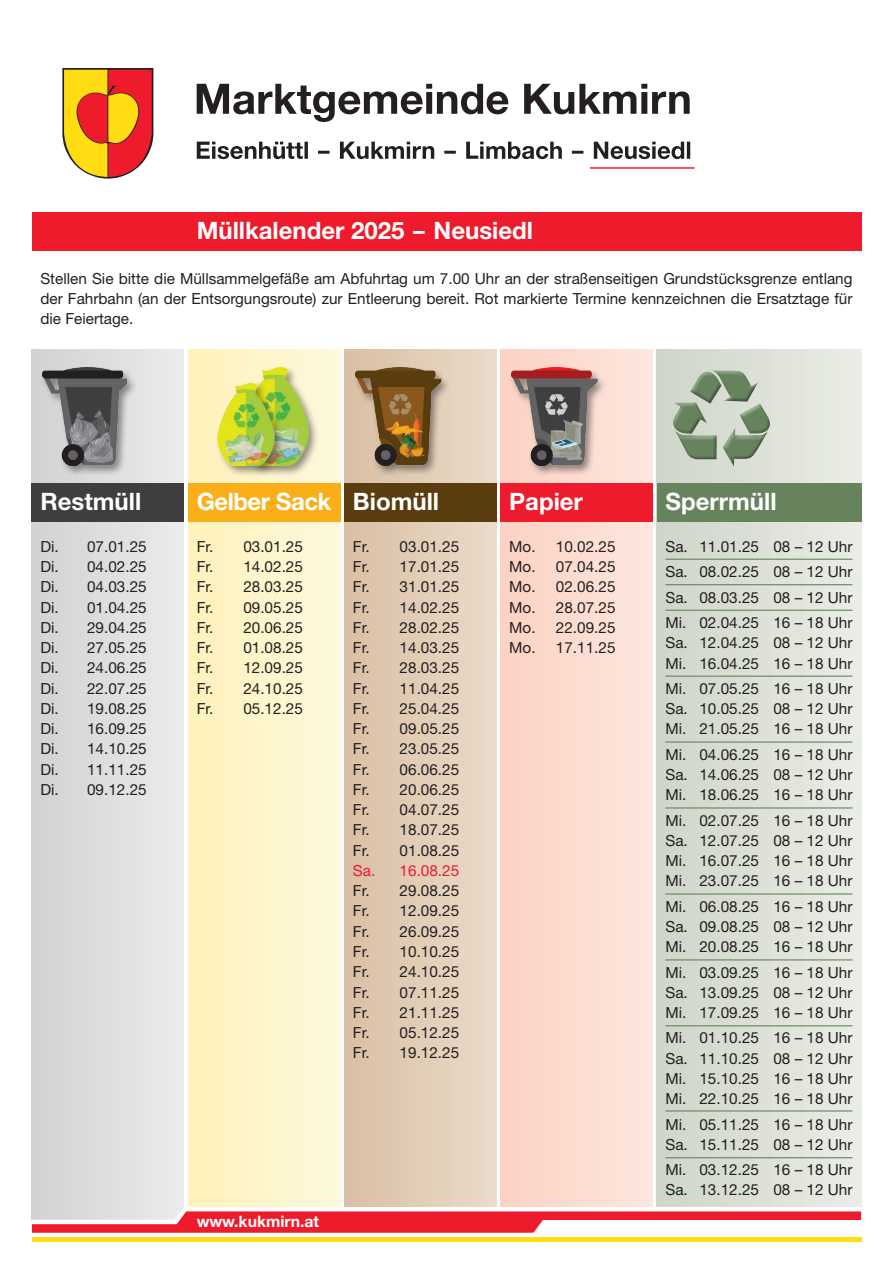
<style>
.page{position:relative;width:893px;height:1263px;background:#fff}
.page>*{position:absolute;margin:0;border:0;box-sizing:border-box;transform-origin:0 0}
.t1{font:700 24px "Helvetica Neue LT Std";color:#fff}
.t2{font:700 24px "Helvetica Neue LT Std";letter-spacing:-.02em;color:#fff}
.t3{font:700 15.75px "Helvetica Neue LT Std";color:#fff}
.t4{font:15.3px/20.2px "Helvetica Neue LT Std";color:#231f20;text-align:justify}
.t5{font:15.3px "Helvetica Neue LT Std";color:#ee1b2c}
</style>
<div class="page">
<div style="left:32px;top:213px;width:829px;height:38px;background:#ee1b2c"></div>
<div style="left:657px;top:350px;width:204px;height:861px;background:linear-gradient(to right,#ced4c8,#e9ece4)"></div>
<div style="left:501px;top:350px;width:152px;height:861px;background:#fdddd1"></div>
<div style="left:188px;top:350px;width:152px;height:861px;background:linear-gradient(to right,#fef2ba,#fef8dd)"></div>
<div style="left:32px;top:350px;width:152px;height:879px;background:#dedfe1"></div>
<div style="left:344px;top:350px;width:152px;height:861px;background:linear-gradient(to right,#dabfa3,#eadbca)"></div>
<div style="left:344px;top:484px;width:152px;height:38px;background:#593d0e"></div>
<div style="left:501px;top:484px;width:152px;height:38px;background:#ee1b2c"></div>
<div style="left:32px;top:484px;width:152px;height:38px;background:#3e3e3f"></div>
<div style="left:188px;top:484px;width:152px;height:38px;background:#faaf18"></div>
<svg style="left:62px;top:68px;width:91px;height:111px;background:#e58034"></svg>
<svg style="left:31px;top:1204px;width:831px;height:35px"></svg>
<hr style="left:32px;top:1237px;width:829px;height:4px;background:#ffdd12">
<svg style="left:197px;top:142px;width:493px;height:17px"></svg>
<svg style="left:197px;top:84px;width:493px;height:38px"></svg>
<div style="left:39px;top:365px;width:99px;height:112px;background:#231f20;opacity:.5"></div>
<img style="left:43px;top:368px;width:83px;height:98px">
<div style="left:352px;top:365px;width:99px;height:112px;background:#231f20;opacity:.5"></div>
<img style="left:355px;top:368px;width:86px;height:98px">
<div style="left:509px;top:365px;width:99px;height:112px;background:#231f20;opacity:.5"></div>
<img style="left:511px;top:368px;width:86px;height:98px">
<div style="left:238px;top:365px;width:82px;height:112px;background:#231f20;opacity:.5"></div>
<img style="left:240px;top:368px;width:70px;height:98px">
<div style="left:214px;top:381px;width:71px;height:96px;background:#231f20;opacity:.5"></div>
<img style="left:216px;top:383px;width:59px;height:83px">
<hr style="left:590px;top:167px;width:105px;height:2px;background:#ee1b2c">
<div style="left:657px;top:484px;width:204px;height:38px;background:#67835e"></div>
<hr style="left:665px;top:559px;width:188px;height:1px;background:#67835e">
<hr style="left:665px;top:676px;width:188px;height:1px;background:#67835e">
<hr style="left:665px;top:893px;width:188px;height:1px;background:#67835e">
<hr style="left:665px;top:1110px;width:188px;height:1px;background:#67835e">
<hr style="left:665px;top:1157px;width:188px;height:1px;background:#67835e">
<hr style="left:665px;top:584px;width:188px;height:1px;background:#67835e">
<hr style="left:665px;top:610px;width:188px;height:1px;background:#67835e">
<hr style="left:665px;top:741px;width:188px;height:2px;background:#67835e">
<hr style="left:665px;top:807px;width:188px;height:1px;background:#67835e">
<hr style="left:665px;top:959px;width:188px;height:1px;background:#67835e">
<hr style="left:665px;top:1025px;width:188px;height:1px;background:#67835e">
<div style="left:671px;top:370px;width:93px;height:80px;background:#fff;opacity:.4"></div>
<div style="left:671px;top:373px;width:100px;height:96px;background:#231f20;opacity:.4"></div>
<h1 class="t1" style="left:197px;top:216px;width:338px">Müllkalender 2025 - Neusiedl</h1>
<p class="t4" style="left:40px;top:268px;width:814px">Stellen Sie bitte die Müllsammelgefäße am Abfuhrtag um 7.00 Uhr an der straßenseitigen Grundstücksgrenze entlang der Fahrbahn (an der Entsorgungsroute) zur Entleerung bereit. Rot markierte Termine kennzeichnen die Ersatztage für die Feiertage.</p>
<h1 class="t1" style="left:40px;top:487px;width:102px">Restmüll</h1>
<p class="t4" style="left:40px;top:536px;width:108px">Di. 07.01.25<br>Di. 04.02.25<br>Di. 04.03.25<br>Di. 01.04.25<br>Di. 29.04.25<br>Di. 27.05.25<br>Di. 24.06.25<br>Di. 22.07.25<br>Di. 19.08.25<br>Di. 16.09.25<br>Di. 14.10.25<br>Di. 11.11.25<br>Di. 09.12.25</p>
<h1 class="t2" style="left:197px;top:487px;width:136px">Gelber Sack</h1>
<p class="t4" style="left:197px;top:536px;width:108px">Fr. 03.01.25<br>Fr. 14.02.25<br>Fr. 28.03.25<br>Fr. 09.05.25<br>Fr. 20.06.25<br>Fr. 01.08.25<br>Fr. 12.09.25<br>Fr. 24.10.25<br>Fr. 05.12.25</p>
<h1 class="t1" style="left:353px;top:487px;width:88px">Biomüll</h1>
<p class="t4" style="left:353px;top:536px;width:108px">Fr. 03.01.25<br>Fr. 17.01.25<br>Fr. 31.01.25<br>Fr. 14.02.25<br>Fr. 28.02.25<br>Fr. 14.03.25<br>Fr. 28.03.25<br>Fr. 11.04.25<br>Fr. 25.04.25<br>Fr. 09.05.25<br>Fr. 23.05.25<br>Fr. 06.06.25<br>Fr. 20.06.25<br>Fr. 04.07.25<br>Fr. 18.07.25<br>Fr. 01.08.25</p>
<p class="t5" style="left:353px;top:861px;width:108px">Sa. 16.08.25</p>
<p class="t4" style="left:353px;top:880px;width:108px">Fr. 29.08.25<br>Fr. 12.09.25<br>Fr. 26.09.25<br>Fr. 10.10.25<br>Fr. 24.10.25<br>Fr. 07.11.25<br>Fr. 21.11.25<br>Fr. 05.12.25<br>Fr. 19.12.25</p>
<p class="t3" style="left:197px;top:1211px;width:124px">www.kukmirn.at</p>
<h1 class="t1" style="left:509px;top:487px;width:75px">Papier</h1>
<p class="t4" style="left:509px;top:536px;width:108px">Mo. 10.02.25<br>Mo. 07.04.25<br>Mo. 02.06.25<br>Mo. 28.07.25<br>Mo. 22.09.25<br>Mo. 17.11.25</p>
<h1 class="t1" style="left:665px;top:487px;width:113px">Sperrmüll</h1>
<p class="t4" style="left:665px;top:534px;width:189px;line-height:25.3px">Sa. 11.01.25 08 – 12 Uhr Sa. 08.02.25 08 – 12 Uhr Sa. 08.03.25 08 – 12 Uhr Mi. 02.04.25 16 – 18 Uhr</p>
<p class="t4" style="left:665px;top:632px;width:189px">Sa. 12.04.25 08 – 12 Uhr<br>Mi. 16.04.25 16 – 18 Uhr</p>
<p class="t4" style="left:665px;top:678px;width:189px">Mi. 07.05.25 16 – 18 Uhr Sa. 10.05.25 08 – 12 Uhr Mi. 21.05.25 16 – 18 Uhr</p>
<p class="t4" style="left:665px;top:744px;width:189px">Mi. 04.06.25 16 – 18 Uhr Sa. 14.06.25 08 – 12 Uhr Mi. 18.06.25 16 – 18 Uhr</p>
<p class="t4" style="left:665px;top:810px;width:189px">Mi. 02.07.25 16 – 18 Uhr Sa. 12.07.25 08 – 12 Uhr Mi. 16.07.25 16 – 18 Uhr Mi. 23.07.25 16 – 18 Uhr</p>
<p class="t4" style="left:665px;top:896px;width:189px">Mi. 06.08.25 16 – 18 Uhr Sa. 09.08.25 08 – 12 Uhr Mi. 20.08.25 16 – 18 Uhr</p>
<p class="t4" style="left:665px;top:962px;width:189px">Mi. 03.09.25 16 – 18 Uhr Sa. 13.09.25 08 – 12 Uhr Mi. 17.09.25 16 – 18 Uhr</p>
<p class="t4" style="left:665px;top:1028px;width:189px">Mi. 01.10.25 16 – 18 Uhr Sa. 11.10.25 08 – 12 Uhr Mi. 15.10.25 16 – 18 Uhr Mi. 22.10.25 16 – 18 Uhr</p>
<p class="t4" style="left:665px;top:1114px;width:189px">Mi. 05.11.25 16 – 18 Uhr<br>Sa. 15.11.25 08 – 12 Uhr</p>
<p class="t4" style="left:665px;top:1159px;width:189px">Mi. 03.12.25 16 – 18 Uhr<br>Sa. 13.12.25 08 – 12 Uhr</p>
</div>
